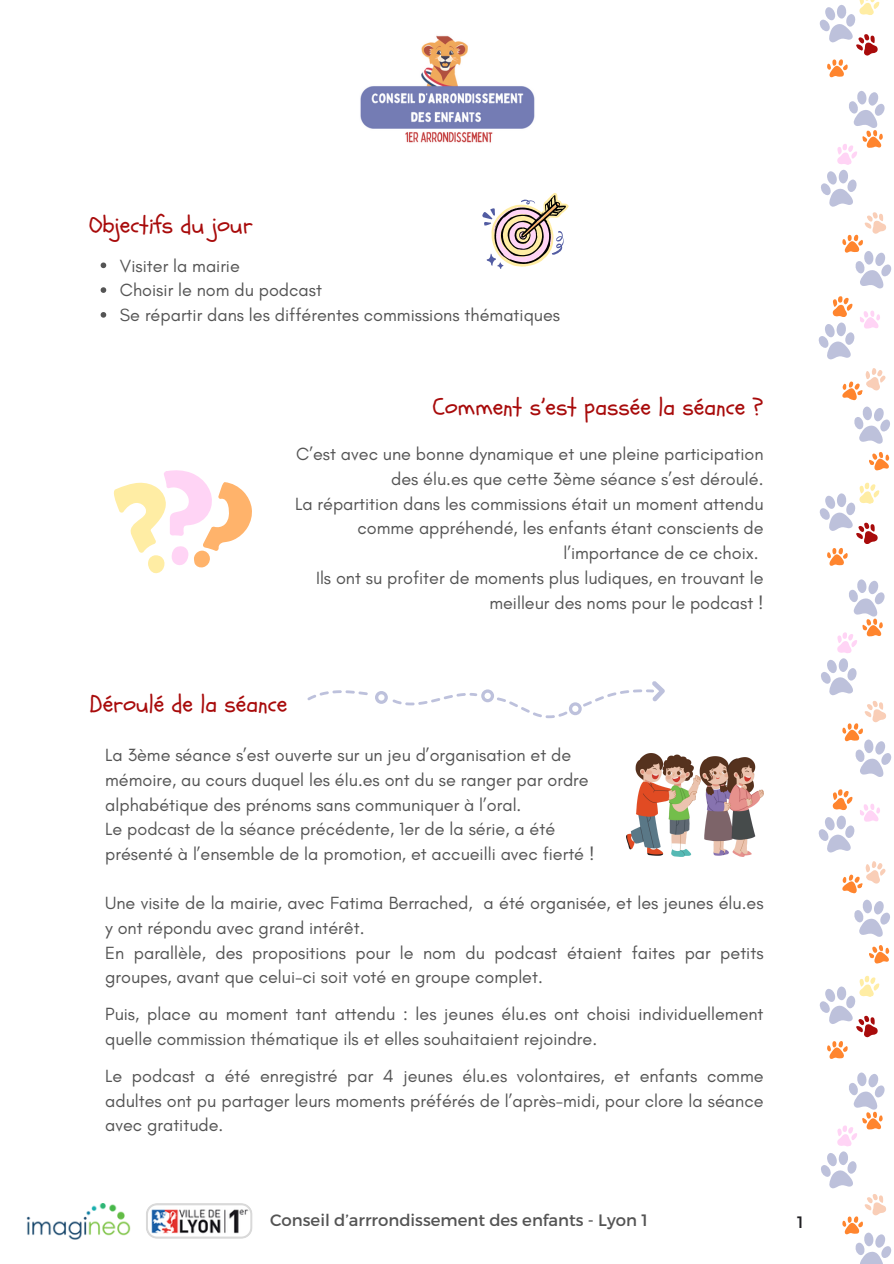
<style>
.page{position:relative;width:894px;height:1264px;background:#fff}
.page>*{position:absolute;margin:0;border:0;box-sizing:border-box;transform-origin:0 0}
.t1{font:24px "Schoolbell";color:#a80b0b}
.t2{font:18px/24.8px "Glacial Indifference";color:#545454}
.t3{font:16.5px "Montserrat";color:#545454}
.t4{font:16.5px "Montserrat";color:#201f22}
</style>
<div class="page">
<svg style="left:146px;top:1203px;width:106px;height:35px"></svg>
<img style="left:26px;top:1203px;width:105px;height:35px">
<svg style="left:482px;top:193px;width:86px;height:76px"></svg>
<svg style="left:821px;top:1072px;width:71px;height:191px"></svg>
<svg style="left:818px;top:579px;width:74px;height:480px"></svg>
<svg style="left:818px;top:91px;width:74px;height:475px"></svg>
<svg style="left:819px;top:0;width:61px;height:78px"></svg>
<img style="left:360px;top:35px;width:175px;height:108px">
<svg style="left:307px;top:690px;width:61px;height:10px"></svg>
<svg style="left:375px;top:681px;width:289px;height:37px"></svg>
<svg style="left:114px;top:470px;width:138px;height:104px"></svg>
<img style="left:626px;top:754px;width:137px;height:102px">
<svg style="left:101px;top:262px;width:5px;height:6px"></svg>
<svg style="left:101px;top:287px;width:5px;height:6px"></svg>
<svg style="left:101px;top:312px;width:5px;height:6px"></svg>
<h1 class="t1" style="left:89px;top:209px;width:165px">Objectifs du jour</h1>
<p class="t2" style="left:120px;top:253px;width:121px">Visiter la mairie</p>
<p class="t2" style="left:120px;top:277px;width:203px">Choisir le nom du podcast</p>
<p class="t2" style="left:120px;top:302px;width:441px">Se répartir dans les différentes commissions thématiques</p>
<h1 class="t1" style="left:433px;top:391px;width:332px">Comment s’est passée la séance ?</h1>
<p class="t2" style="left:296px;top:441px;width:468px;text-align:right">C’est avec une bonne dynamique et une pleine participation des élu.es que cette 3ème séance s’est déroulé.</p>
<p class="t2" style="left:295px;top:491px;width:470px;text-align:right">La répartition dans les commissions était un moment attendu comme appréhendé, les enfants étant conscients de l’importance de ce choix.</p>
<h1 class="t2" style="left:316px;top:565px;width:449px;text-align:right">Ils ont su profiter de moments plus ludiques, en trouvant le meilleur des noms pour le podcast !</h1>
<p class="t1" style="left:89px;top:687px;width:199px">Déroulé de la séance</p>
<p class="t2" style="left:105px;top:742px;width:485px">La 3ème séance s’est ouverte sur un jeu d’organisation et de mémoire, au cours duquel les élu.es ont du se ranger par ordre alphabétique des prénoms sans communiquer à l’oral.</p>
<p class="t2" style="left:105px;top:816px;width:490px">Le podcast de la séance précédente, 1er de la série, a été présenté à l’ensemble de la promotion, et accueilli avec fierté !</p>
<p class="t2" style="left:105px;top:890px;width:659px">Une visite de la mairie, avec Fatima Berrached, a été organisée, et les jeunes élu.es y ont répondu avec grand intérêt.</p>
<p class="t2" style="left:105px;top:940px;width:659px">En parallèle, des propositions pour le nom du podcast étaient faites par petits groupes, avant que celui-ci soit voté en groupe complet.</p>
<p class="t2" style="left:105px;top:1001px;width:659px">Puis, place au moment tant attendu : les jeunes élu.es ont choisi individuellement quelle commission thématique ils et elles souhaitaient rejoindre.</p>
<p class="t2" style="left:105px;top:1063px;width:659px;text-align:justify">Le podcast a été enregistré par 4 jeunes élu.es volontaires, et enfants comme adultes ont pu partager leurs moments préférés de l’après-midi, pour clore la séance avec gratitude.</p>
<p class="t3" style="left:270px;top:1209px;width:379px">Conseil d’arrrondissement des enfants - Lyon 1</p>
<p class="t4" style="left:797px;top:1211px;width:8px">1</p>
</div>
